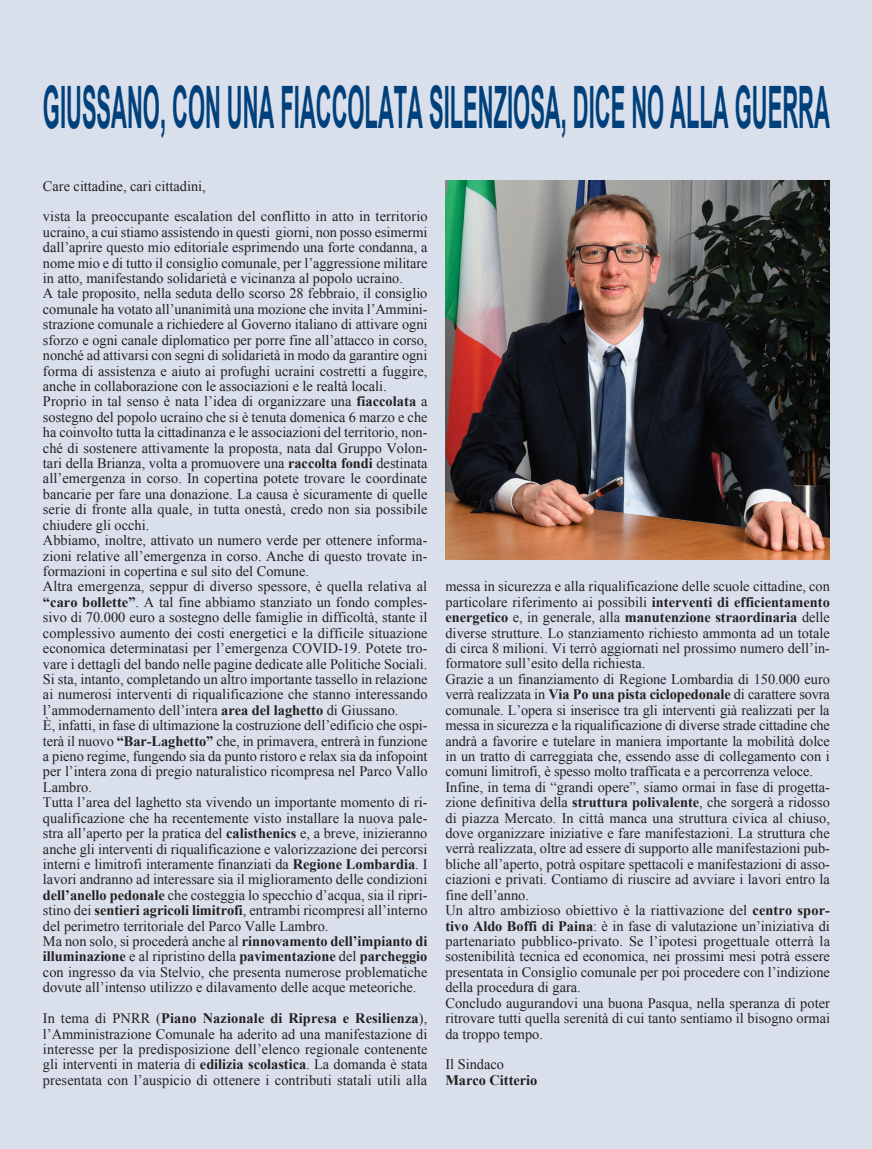
<style>
.page{position:relative;width:872px;height:1149px;background:#fff}
.page>*{position:absolute;margin:0;border:0;box-sizing:border-box;transform-origin:0 0}
.t1{font:700 58.5px "Arial";color:#00407b;scale:.38 1}
.Plain_Text{font:14.4px/15.5px "Times New Roman";color:#231f20;text-align:justify}
.Plain_Text-2{font:700 14.4px "Times New Roman";color:#231f20}
.s1{font-weight:700}
</style>
<div class="page">
<div style="left:0;top:0;width:872px;height:1148px;background:#dadfec"></div>
<img style="left:445px;top:180px;width:384px;height:379px">
<p class="t1" style="left:43px;top:68px;width:2072px">GIUSSANO, CON UNA FIACCOLATA SILENZIOSA, DICE NO ALLA GUERRA</p>
<p class="Plain_Text" style="left:43px;top:178px;width:164px">Care cittadine, cari cittadini,</p>
<p class="Plain_Text" style="left:43px;top:208px;width:386px">vista la preoccupante escalation del conflitto in atto in territorio ucraino, a cui stiamo assistendo in questi giorni, non posso esimermi dall’aprire questo mio editoriale esprimendo una forte condanna, a nome mio e di tutto il consiglio comunale, per l’aggressione militare in atto, manifestando solidarietà e vicinanza al popolo ucraino.</p>
<p class="Plain_Text" style="left:43px;top:285px;width:386px">A tale proposito, nella seduta dello scorso 28 febbraio, il consiglio comunale ha votato all’unanimità una mozione che invita l’Ammini&shy;strazione comunale a richiedere al Governo italiano di attivare ogni sforzo e ogni canale diplomatico per porre fine all’attacco in corso, nonché ad attivarsi con segni di solidarietà in modo da garantire ogni forma di assistenza e aiuto ai profughi ucraini costretti a fuggire, anche in collaborazione con le associazioni e le realtà locali.</p>
<p class="Plain_Text" style="left:43px;top:393px;width:386px">Proprio in tal senso è nata l’idea di organizzare una <span class="s1">fiaccolata</span> a sostegno del popolo ucraino che si è tenuta domenica 6 marzo e che ha coinvolto tutta la cittadinanza e le associazioni del territorio, non&shy;ché di sostenere attivamente la proposta, nata dal Gruppo Volon&shy;tari della Brianza, volta a promuovere una <span class="s1">raccolta fondi</span> destinata all’emergenza in corso. In copertina potete trovare le coordinate bancarie per fare una donazione. La causa è sicuramente di quelle serie di fronte alla quale, in tutta onestà, credo non sia possibile chiudere gli occhi.</p>
<p class="Plain_Text" style="left:43px;top:532px;width:386px">Abbiamo, inoltre, attivato un numero verde per ottenere informa&shy;zioni relative all’emergenza in corso. Anche di questo trovate in&shy;formazioni in copertina e sul sito del Comune.</p>
<p class="Plain_Text" style="left:43px;top:578px;width:386px">Altra emergenza, seppur di diverso spessore, è quella relativa al <span class="s1">“caro bollette”</span>. A tal fine abbiamo stanziato un fondo comples&shy;sivo di 70.000 euro a sostegno delle famiglie in difficoltà, stante il complessivo aumento dei costi energetici e la difficile situazione economica determinatasi per l’emergenza COVID-19. Potete tro&shy;vare i dettagli del bando nelle pagine dedicate alle Politiche Sociali.</p>
<p class="Plain_Text" style="left:43px;top:671px;width:386px">Si sta, intanto, completando un altro importante tassello in relazione ai numerosi interventi di riqualificazione che stanno interessando l’ammodernamento dell’intera <span class="s1">area del laghetto</span> di Giussano.</p>
<p class="Plain_Text" style="left:43px;top:717px;width:386px">È, infatti, in fase di ultimazione la costruzione dell’edificio che ospi&shy;terà il nuovo <span class="s1">“Bar-Laghetto”</span> che, in primavera, entrerà in funzione a pieno regime, fungendo sia da punto ristoro e relax sia da infopoint per l’intera zona di pregio naturalistico ricompresa nel Parco Vallo Lambro.</p>
<p class="Plain_Text" style="left:43px;top:794px;width:386px">Tutta l’area del laghetto sta vivendo un importante momento di ri&shy;qualificazione che ha recentemente visto installare la nuova pale&shy;stra all’aperto per la pratica del <span class="s1">calisthenics</span> e, a breve, inizieranno anche gli interventi di riqualificazione e valorizzazione dei percorsi interni e limitrofi interamente finanziati da <span class="s1">Regione Lombardia</span>. I lavori andranno ad interessare sia il miglioramento delle condizioni <span class="s1">dell’anello pedonale</span> che costeggia lo specchio d’acqua, sia il ripri&shy;stino dei <span class="s1">sentieri agricoli limitrofi</span>, entrambi ricompresi all’interno del perimetro territoriale del Parco Valle Lambro.</p>
<p class="Plain_Text" style="left:43px;top:932px;width:386px">Ma non solo, si procederà anche al <span class="s1">rinnovamento dell’impianto di illuminazione</span> e al ripristino della <span class="s1">pavimentazione</span> del <span class="s1">parcheggio </span>con ingresso da via Stelvio, che presenta numerose problematiche dovute all’intenso utilizzo e dilavamento delle acque meteoriche.</p>
<p class="Plain_Text" style="left:43px;top:1009px;width:386px">In tema di PNRR (<span class="s1">Piano Nazionale di Ripresa e Resilienza</span>), l’Amministrazione Comunale ha aderito ad una manifestazione di interesse per la predisposizione dell’elenco regionale contenente gli interventi in materia di <span class="s1">edilizia scolastica</span>. La domanda è stata presentata con l’auspicio di ottenere i contributi statali utili alla</p>
<p class="Plain_Text" style="left:445px;top:578px;width:386px">messa in sicurezza e alla riqualificazione delle scuole cittadine, con particolare riferimento ai possibili <span class="s1">interventi di efficientamento energetico</span> e, in generale, alla <span class="s1">manutenzione straordinaria</span> delle diverse strutture. Lo stanziamento richiesto ammonta ad un totale di circa 8 milioni. Vi terrò aggiornati nel prossimo numero dell’in&shy;formatore sull’esito della richiesta.</p>
<p class="Plain_Text" style="left:445px;top:671px;width:386px">Grazie a un finanziamento di Regione Lombardia di 150.000 euro verrà realizzata in <span class="s1">Via Po una pista ciclopedonale</span> di carattere sovra comunale. L’opera si inserisce tra gli interventi già realizzati per la messa in sicurezza e la riqualificazione di diverse strade cittadine che andrà a favorire e tutelare in maniera importante la mobilità dolce in un tratto di carreggiata che, essendo asse di collegamento con i comuni limitrofi, è spesso molto trafficata e a percorrenza veloce.</p>
<p class="Plain_Text" style="left:445px;top:778px;width:386px">Infine, in tema di “grandi opere”, siamo ormai in fase di progetta&shy;zione definitiva della <span class="s1">struttura polivalente</span>, che sorgerà a ridosso di piazza Mercato. In città manca una struttura civica al chiuso, dove organizzare iniziative e fare manifestazioni. La struttura che verrà realizzata, oltre ad essere di supporto alle manifestazioni pub&shy;bliche all’aperto, potrà ospitare spettacoli e manifestazioni di asso&shy;ciazioni e privati. Contiamo di riuscire ad avviare i lavori entro la fine dell’anno.</p>
<p class="Plain_Text" style="left:445px;top:902px;width:386px">Un altro ambizioso obiettivo è la riattivazione del <span class="s1">centro spor&shy;tivo Aldo Boffi di Paina</span>: è in fase di valutazione un’iniziativa di partenariato pubblico-privato. Se l’ipotesi progettuale otterrà la sostenibilità tecnica ed economica, nei prossimi mesi potrà essere presentata in Consiglio comunale per poi procedere con l’indizione della procedura di gara.</p>
<p class="Plain_Text" style="left:445px;top:994px;width:386px">Concludo augurandovi una buona Pasqua, nella speranza di poter ritrovare tutti quella serenità di cui tanto sentiamo il bisogno ormai da troppo tempo.</p>
<p class="Plain_Text" style="left:445px;top:1056px;width:60px">Il Sindaco</p>
<p class="Plain_Text-2" style="left:445px;top:1069px;width:93px">Marco Citterio</p>
</div>
